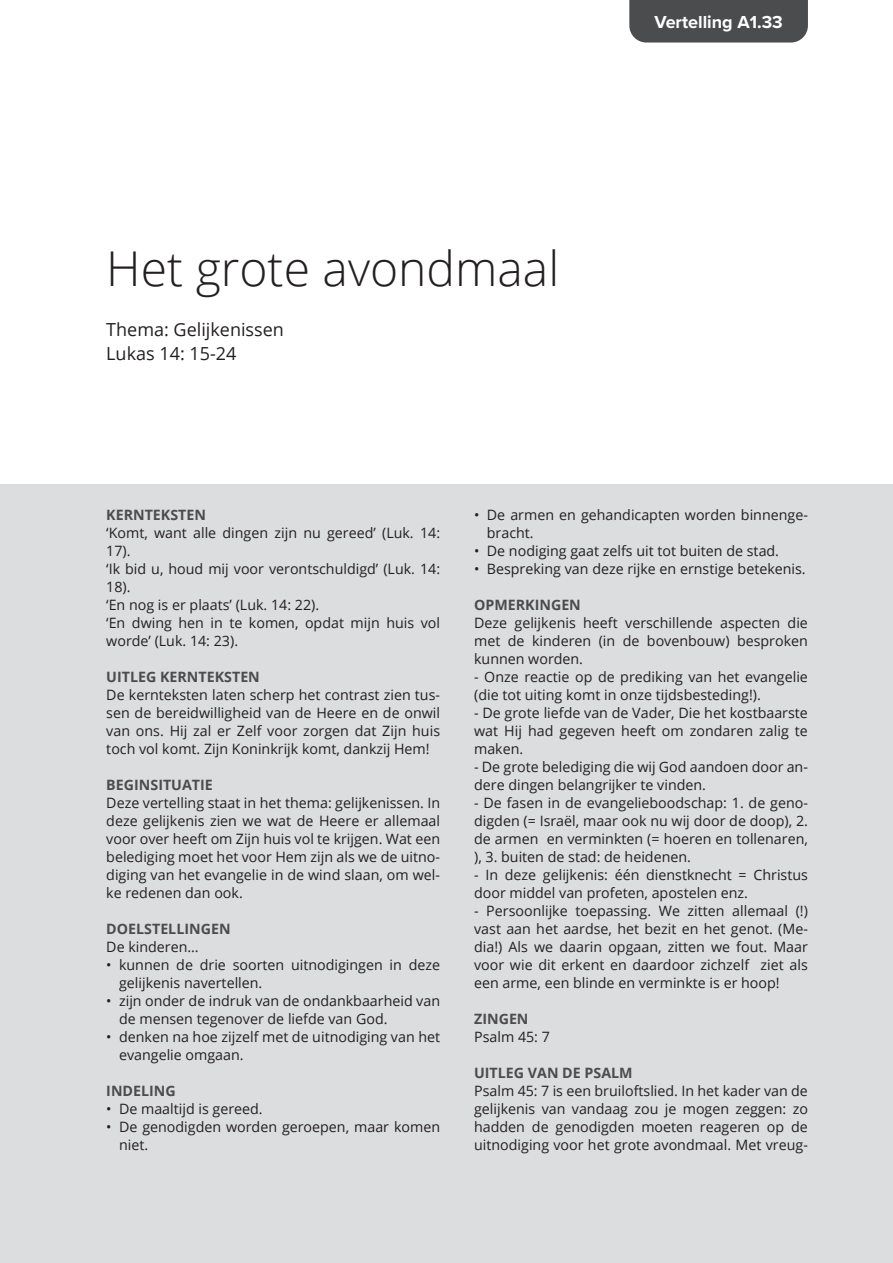
<style>
.page{position:relative;width:893px;height:1263px;background:#fff}
.page>*{position:absolute;margin:0;border:0;box-sizing:border-box;transform-origin:0 0}
.Hoofdkop{font:300 48px "Open Sans";color:#231f20}
.Onderkopje{font:18px "Open Sans";color:#231f20}
.t1{font:700 18px "Proxima Nova";color:#fff}
.Body{font:14.25px/18px "Open Sans";color:#231f20}
.Tussenkop{font:700 14.25px "Open Sans";color:#4b4c4d}
</style>
<div class="page">
<div style="left:0;top:484px;width:893px;height:779px;background:#dcdddf"></div>
<div style="left:629px;top:0;width:179px;height:43px;background:#4b4c4d"></div>
<p class="Hoofdkop" style="left:106px;top:236px;width:454px">Het grote avondmaal</p>
<p class="Onderkopje" style="left:106px;top:317px;width:179px">Thema: Gelijkenissen</p>
<p class="Onderkopje" style="left:106px;top:341px;width:132px">Lukas 14: 15-24</p>
<p class="t1" style="left:654px;top:9px;width:130px">Vertelling A1.33</p>
<p class="Tussenkop" style="left:106px;top:505px;width:101px">KERNTEKSTEN</p>
<p class="Body" style="left:106px;top:524px;width:335px">‘Komt, want alle dingen zijn nu gereed’ (Luk. 14:<br>17).</p>
<p class="Body" style="left:106px;top:560px;width:335px">‘Ik bid u, houd mij voor verontschuldigd’ (Luk. 14:<br>18).</p>
<p class="Body" style="left:106px;top:596px;width:214px">‘En nog is er plaats’ (Luk. 14: 22).</p>
<p class="Body" style="left:106px;top:614px;width:335px">‘En dwing hen in te komen, opdat mijn huis vol worde’ (Luk. 14: 23).</p>
<p class="Tussenkop" style="left:106px;top:667px;width:155px">UITLEG KERNTEKSTEN</p>
<p class="Body" style="left:106px;top:686px;width:335px;text-align:justify">De kernteksten laten scherp het contrast zien tus&shy;sen de bereidwilligheid van de Heere en de onwil van ons. Hij zal er Zelf voor zorgen dat Zijn huis toch vol komt. Zijn Koninkrijk komt, dankzij Hem!</p>
<p class="Tussenkop" style="left:106px;top:775px;width:108px">BEGINSITUATIE</p>
<p class="Body" style="left:106px;top:794px;width:335px;text-align:justify">Deze vertelling staat in het thema: gelijkenissen. In deze gelijkenis zien we wat de Heere er allemaal voor over heeft om Zijn huis vol te krijgen. Wat een belediging moet het voor Hem zijn als we de uitno&shy;diging van het evangelie in de wind slaan, om wel&shy;ke redenen dan ook.</p>
<p class="Tussenkop" style="left:106px;top:919px;width:126px">DOELSTELLINGEN</p>
<p class="Body" style="left:106px;top:938px;width:94px">De kinderen…</p>
<p class="Body" style="left:119px;top:956px;width:323px;text-indent:-13px">• kunnen de drie soorten uitnodigingen in deze gelijkenis navertellen.</p>
<p class="Body" style="left:119px;top:992px;width:323px;text-indent:-13px">• zijn onder de indruk van de ondankbaarheid van de mensen tegenover de liefde van God.</p>
<p class="Body" style="left:119px;top:1028px;width:323px;text-indent:-13px">• denken na hoe zijzelf met de uitnodiging van het evangelie omgaan.</p>
<p class="Tussenkop" style="left:106px;top:1081px;width:71px">INDELING</p>
<p class="Body" style="left:106px;top:1100px;width:158px">• De maaltijd is gereed.</p>
<p class="Body" style="left:119px;top:1118px;width:323px;text-indent:-13px">• De genodigden worden geroepen, maar komen niet.</p>
<p class="Body" style="left:487px;top:506px;width:323px;text-indent:-13px">• De armen en gehandicapten worden binnenge&shy;bracht.</p>
<p class="Body" style="left:474px;top:542px;width:306px">• De nodiging gaat zelfs uit tot buiten de stad.</p>
<p class="Body" style="left:474px;top:560px;width:333px">• Bespreking van deze rijke en ernstige betekenis.</p>
<p class="Tussenkop" style="left:474px;top:595px;width:108px">OPMERKINGEN</p>
<p class="Body" style="left:474px;top:614px;width:335px;text-align:justify">Deze gelijkenis heeft verschillende aspecten die met de kinderen (in de bovenbouw) besproken kunnen worden.</p>
<p class="Body" style="left:474px;top:668px;width:335px">- Onze reactie op de prediking van het evangelie (die tot uiting komt in onze tijdsbesteding!).</p>
<p class="Body" style="left:474px;top:704px;width:335px;text-align:justify">- De grote liefde van de Vader, Die het kostbaarste wat Hij had gegeven heeft om zondaren zalig te maken.</p>
<p class="Body" style="left:474px;top:758px;width:335px">- De grote belediging die wij God aandoen door an&shy;dere dingen belangrijker te vinden.</p>
<p class="Body" style="left:474px;top:794px;width:335px;text-align:justify">- De fasen in de evangelieboodschap: 1. de geno&shy;digden (= Israël, maar ook nu wij door de doop), 2. de armen en verminkten (= hoeren en tollenaren, ), 3. buiten de stad: de heidenen.</p>
<p class="Body" style="left:474px;top:866px;width:335px">- In deze gelijkenis: één dienstknecht = Christus door middel van profeten, apostelen enz.</p>
<p class="Body" style="left:474px;top:902px;width:335px;text-align:justify">- Persoonlijke toepassing. We zitten allemaal (!) vast aan het aardse, het bezit en het genot. (Me&shy;dia!) Als we daarin opgaan, zitten we fout. Maar voor wie dit erkent en daardoor zichzelf ziet als een arme, een blinde en verminkte is er hoop!</p>
<p class="Tussenkop" style="left:474px;top:1009px;width:56px">ZINGEN</p>
<p class="Body" style="left:474px;top:1028px;width:77px">Psalm 45: 7</p>
<p class="Tussenkop" style="left:474px;top:1063px;width:160px">UITLEG VAN DE PSALM</p>
<p class="Body" style="left:474px;top:1082px;width:335px;text-align:justify">Psalm 45: 7 is een bruiloftslied. In het kader van de gelijkenis van vandaag zou je mogen zeggen: zo hadden de genodigden moeten reageren op de uitnodiging voor het grote avondmaal. Met vreug-</p>
</div>
